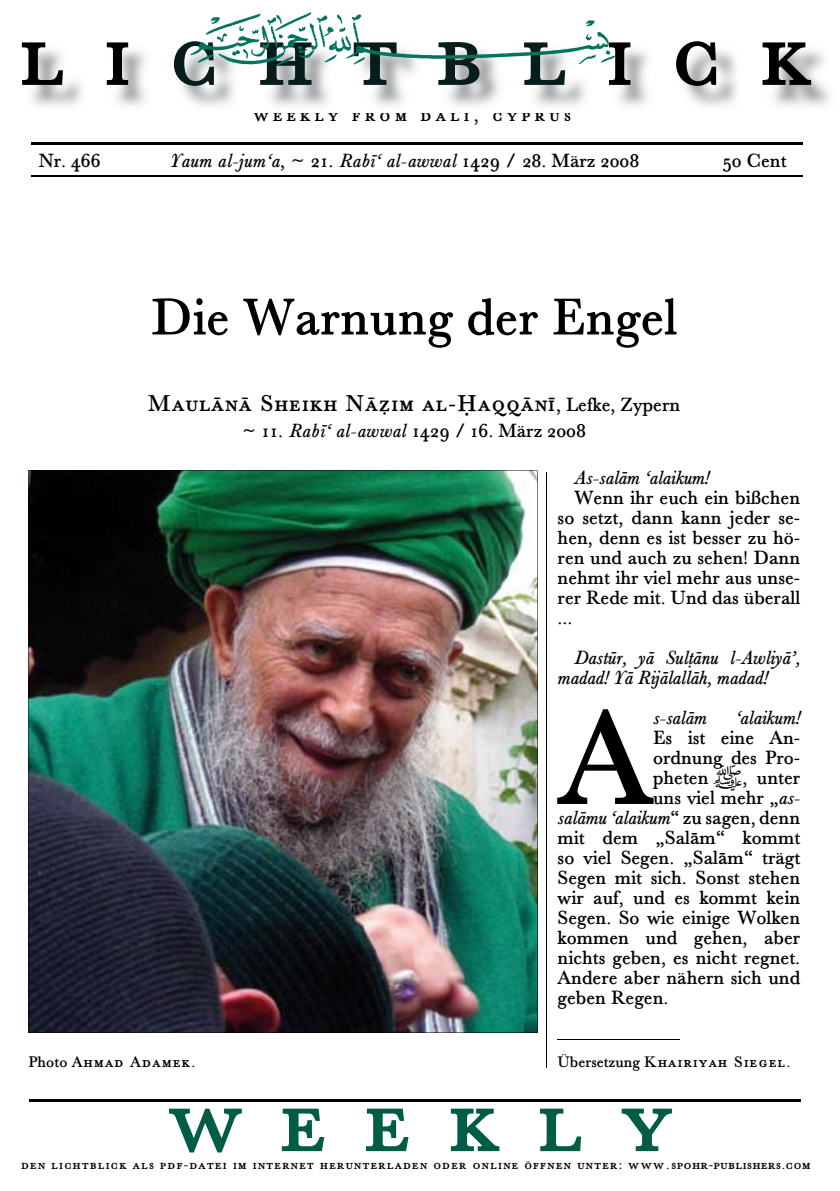
<style>
.page{position:relative;width:840px;height:1191px;background:#fff}
.page>*{position:absolute;margin:0;border:0;box-sizing:border-box;transform-origin:0 0}
.t1{font:140.8px "Spohr Bleisatz Normal";color:#000}
.t2{font:98px "Spohr Bleisatz Kapitaelchen";letter-spacing:.4em;color:#000}
.t3{font:98px "Spohr Bleisatz Kapitaelchen";letter-spacing:.4em;color:#015c45}
.t4{font:54px "Spohr Bleisatz Normal";color:#000}
.t5{font:24px "Spohr Bleisatz Kapitaelchen";letter-spacing:.06em;color:#000}
.t6{font:20px/20px "Spohr Bleisatz Normal";color:#000;text-align:justify}
.t7{font:20px/20px "Spohr Bleisatz Kursiv";color:#000}
.t8{font:20px "Spohr Bleisatz Kursiv";letter-spacing:.025em;color:#000}
.t9{font:20px "Spohr Bleisatz Kapitaelchen";letter-spacing:.22em;color:#000}
.t10{font:16px "Spohr Bleisatz Kapitaelchen";letter-spacing:.09em;color:#000}
.t11{font:14px "Spohr Bleisatz Kapitaelchen";letter-spacing:.1em;color:#000}
.s1{color:#071d1b}
.s2{font-family:"Spohr Bleisatz Normal"}
.s3{font-size:20px}
.s4{font-family:"Spohr Bleisatz Normal";font-size:20px}
.s5{font-family:"Spohr Bleisatz Kursiv"}
</style>
<div class="page">
<hr style="left:31px;top:176px;width:771px;height:1px;background:#000">
<img style="left:31px;top:49px;width:799px;height:58px">
<img style="left:178px;top:7px;width:437px;height:59px">
<hr style="left:29px;top:1099px;width:771px;height:2px;background:#000">
<hr style="left:31px;top:143px;width:771px;height:2px;background:#000">
<hr style="left:31px;top:175px;width:771px;height:1px;background:#000">
<hr style="left:557px;top:1039px;width:122px;height:1px;background:#000">
<hr style="left:546px;top:472px;width:1px;height:595px;background:#000">
<img style="left:28px;top:470px;width:509px;height:562px">
<h2 class="t2" style="left:20px;top:-12px;width:791px">li<span class="s1">chtbl</span>ick</h2>
<p class="t9" style="left:254px;top:101px;width:318px">weekly from dali, cyprus</p>
<p class="t6" style="left:39px;top:151px;width:63px">Nr. 466</p>
<p class="t8" style="left:170px;top:147px;width:471px">Yaum al-jum‘a<span class="s2">, ~ 21.</span> Rabî‘ al-awwal <span class="s2">1429 / 28. März 2008</span></p>
<p class="t6" style="left:722px;top:151px;width:65px">50 Cent</p>
<h3 class="t4" style="left:151px;top:281px;width:527px">Die Warnung der Engel</h3>
<p class="t5" style="left:148px;top:388px;width:533px">Maulânâ Sheikh Nâ|im al-Óaqqânî<span class="s3">,</span> <span class="s4">Lefke, Zypern</span></p>
<p class="t6" style="left:242px;top:422px;width:345px">~ 11. <span class="s5">Rabî‘ al-awwal</span> 1429 / 16. März 2008</p>
<p class="t10" style="left:28px;top:1051px;width:168px"><span class="s2">Photo</span> Ahmad Adamek.</p>
<p class="t7" style="left:574px;top:468px;width:136px">As-salâm ‘alaikum!</p>
<p class="t6" style="left:557px;top:488px;width:244px;text-indent:17px">Wenn ihr euch ein bißchen so setzt, dann kann jeder se&shy;hen, denn es ist besser zu hö&shy;ren und auch zu sehen! Dann nehmt ihr viel mehr aus unse&shy;rer Rede mit. Und das überall ...</p>
<p class="t7" style="left:557px;top:648px;width:244px;text-indent:17px">Dastûr, yâ Sul†ânu l-Awliyâ’, madad! Yâ Rijâlallâh, madad!</p>
<h1 class="t1" style="left:557px;top:665px;width:97px">A</h1>
<p class="t7" style="left:652px;top:708px;width:55px">s-salâm</p>
<p class="t7" style="left:735px;top:708px;width:66px">‘alaikum!</p>
<p class="t6" style="left:652px;top:728px;width:149px">Es ist eine An&shy;ordnung des Pro&shy;pheten œ, unter uns viel mehr „<span class="s5">as-</span></p>
<p class="t7" style="left:557px;top:808px;width:244px">salâmu ‘alaikum<span class="s2">“ zu sagen, denn</span></p>
<p class="t6" style="left:557px;top:828px;width:244px">mit dem „Salâm“ kommt so viel Segen. „Salâm“ trägt Segen mit sich. Sonst stehen wir auf, und es kommt kein Segen. So wie einige Wolken kommen und gehen, aber nichts geben, es nicht regnet.<br>Andere aber nähern sich und geben Regen.</p>
<p class="t10" style="left:557px;top:1051px;width:234px"><span class="s2">Übersetzung</span> Khairiyah Siegel<span class="s2">.</span></p>
<h2 class="t3" style="left:169px;top:1054px;width:504px">weekly</h2>
<p class="t11" style="left:21px;top:1155px;width:790px">den lichtblick als pdf-datei im internet herunterladen oder online öffnen unter: www.spohr-publishers.com</p>
</div>
